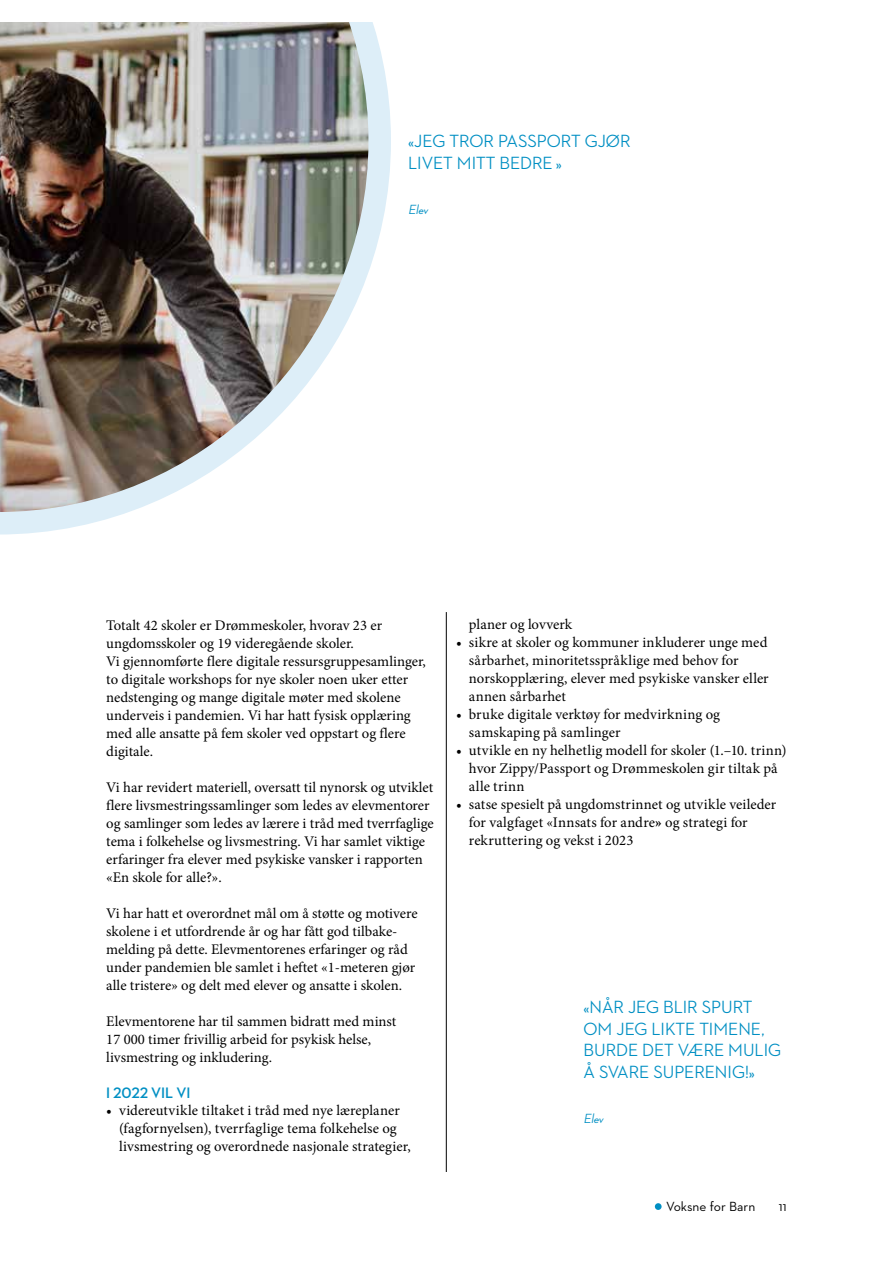
<style>
.page{position:relative;width:893px;height:1263px;background:#fff}
.page>*{position:absolute;margin:0;border:0;box-sizing:border-box;transform-origin:0 0}
.t1{font:500 18px/21.6px "Neutraface 2 Display";color:#008fc3}
.t2{font:700 15.45px "Neutraface 2 Display";color:#008fc3}
.t3{font:14.7px/18px "Minion Pro";color:#000}
.t4{font:13.5px "Neutraface 2 Text";color:#000}
.t5{font:italic 500 13.5px "Neutraface 2 Display";color:#008fc3}
.s1{font-weight:700}
</style>
<div class="page">
<div style="left:655px;top:1203px;width:7px;height:7px;background:#008fc3;border-radius:50%"></div>
<img style="left:0;top:22px;width:391px;height:512px">
<hr style="left:446px;top:612px;width:1px;height:560px;background:#000">
<p class="t1" style="left:408px;top:130px;width:224px">«JEG TROR PASSPORT GJØR<br>LIVET MITT BEDRE »</p>
<p class="t5" style="left:408px;top:202px;width:24px">Elev</p>
<p class="t3" style="left:106px;top:616px;width:321px">Totalt 42 skoler er Drømmeskoler, hvorav 23 er ungdomsskoler og 19 videregående skoler.<br>Vi gjennomførte flere digitale ressursgruppesamlinger, to digitale workshops for nye skoler noen uker etter nedstenging og mange digitale møter med skolene underveis i pandemien. Vi har hatt fysisk opplæring med alle ansatte på fem skoler ved oppstart og flere digitale.</p>
<p class="t3" style="left:106px;top:778px;width:329px">Vi har revidert materiell, oversatt til nynorsk og utviklet flere livsmestringssamlinger som ledes av elevmentorer og samlinger som ledes av lærere i tråd med tverrfaglige tema i folkehelse og livsmestring. Vi har samlet viktige erfaringer fra elever med psykiske vansker i rapporten «En skole for alle?».</p>
<p class="t3" style="left:106px;top:904px;width:313px">Vi har hatt et overordnet mål om å støtte og motivere skolene i et utfordrende år og har fått god tilbake&shy;melding på dette. Elevmentorenes erfaringer og råd under pandemien ble samlet i heftet «1-meteren gjør alle tristere» og delt med elever og ansatte i skolen.</p>
<p class="t3" style="left:106px;top:1012px;width:292px">Elevmentorene har til sammen bidratt med minst<br>17 000 timer frivillig arbeid for psykisk helse, livsmestring og inkludering.</p>
<p class="t2" style="left:106px;top:1084px;width:86px">I 2022 VIL VI</p>
<p class="t3" style="left:119px;top:1101px;width:293px;text-indent:-13px">• videreutvikle tiltaket i tråd med nye læreplaner (fagfornyelsen), tverrfaglige tema folkehelse og livsmestring og overordnede nasjonale strategier,</p>
<p class="t3" style="left:469px;top:615px;width:105px">planer og lovverk</p>
<p class="t3" style="left:469px;top:633px;width:301px;text-indent:-13px">• sikre at skoler og kommuner inkluderer unge med sårbarhet, minoritetsspråklige med behov for norskopplæring, elever med psykiske vansker eller annen sårbarhet</p>
<p class="t3" style="left:469px;top:705px;width:253px;text-indent:-13px">• bruke digitale verktøy for medvirkning og samskaping på samlinger</p>
<p class="t3" style="left:469px;top:741px;width:319px;text-indent:-13px">• utvikle en ny helhetlig modell for skoler (1.–10. trinn) hvor Zippy/Passport og Drømmeskolen gir tiltak på alle trinn</p>
<p class="t3" style="left:469px;top:795px;width:309px;text-indent:-13px">• satse spesielt på ungdomstrinnet og utvikle veileder for valgfaget «Innsats for andre<span class="s1">»</span> og strategi for rekruttering og vekst i 2023</p>
<p class="t1" style="left:583px;top:996px;width:199px">«NÅR JEG BLIR SPURT<br>OM JEG LIKTE TIMENE,<br>BURDE DET VÆRE MULIG<br>Å SVARE SUPERENIG!»</p>
<p class="t5" style="left:583px;top:1111px;width:24px">Elev</p>
<p class="t4" style="left:666px;top:1198px;width:91px">Voksne for Barn</p>
<p class="t4" style="left:779px;top:1198px;width:9px">11</p>
</div>
